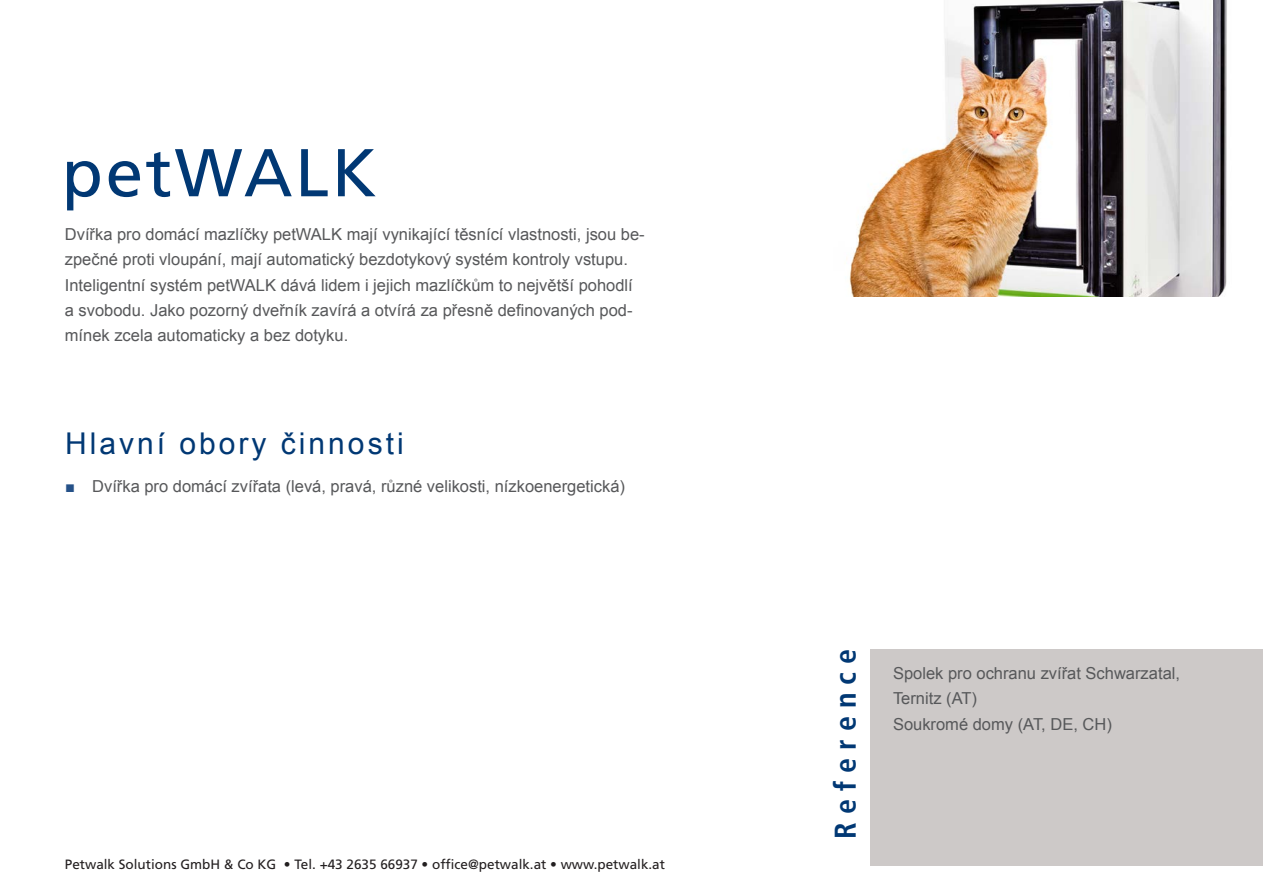
<style>
.page{position:relative;width:1263px;height:893px;background:#fff}
.page>*{position:absolute;margin:0;border:0;box-sizing:border-box;transform-origin:0 0}
.t1{font:67.5px "Frutiger";letter-spacing:.04em;color:#013874}
.t2{font:30px "Arial";letter-spacing:.1em;color:#013874}
.t3{font:700 condensed 30px "Frutiger";letter-spacing:.27em;color:#013874}
.t4{font:16.5px/25.5px "Arial";color:#57585a}
.t5{font:13.5px "Frutiger";color:#231f20}
.s1{color:#255188}
</style>
<div class="page">
<div style="left:871px;top:649px;width:392px;height:217px;background:#cdc9c8"></div>
<img style="left:846px;top:0;width:381px;height:297px">
<h1 class="t1" style="left:62px;top:133px;width:317px">petWALK</h1>
<p class="t4" style="left:65px;top:221px;width:581px">Dvířka pro domácí mazlíčky petWALK mají vynikající těsnící vlastnosti, jsou be&shy;zpečné proti vloupání, mají automatický bezdotykový systém kontroly vstupu.<br>Inteligentní systém petWALK dává lidem i jejich mazlíčkům to největší pohodlí a svobodu. Jako pozorný dveřník zavírá a otvírá za přesně definovaných pod&shy;mínek zcela automaticky a bez dotyku.</p>
<h2 class="t2" style="left:65px;top:423px;width:340px">Hlavní obory činnosti</h2>
<p class="t4" style="left:65px;top:474px;width:561px"><span class="s1">■</span> Dvířka pro domácí zvířata (levá, pravá, různé velikosti, nízkoenergetická)</p>
<p class="t5" style="left:65px;top:856px;width:602px">Petwalk Solutions GmbH &amp; Co KG • Tel. +43 2635 66937 • office@petwalk.at • www.petwalk.at</p>
<h2 class="t3" style="left:828px;top:839px;width:192px;rotate:-90deg">Reference</h2>
<p class="t4" style="left:893px;top:660px;width:289px">Spolek pro ochranu zvířat Schwarzatal,<br>Ternitz (AT)<br>Soukromé domy (AT, DE, CH)</p>
</div>
